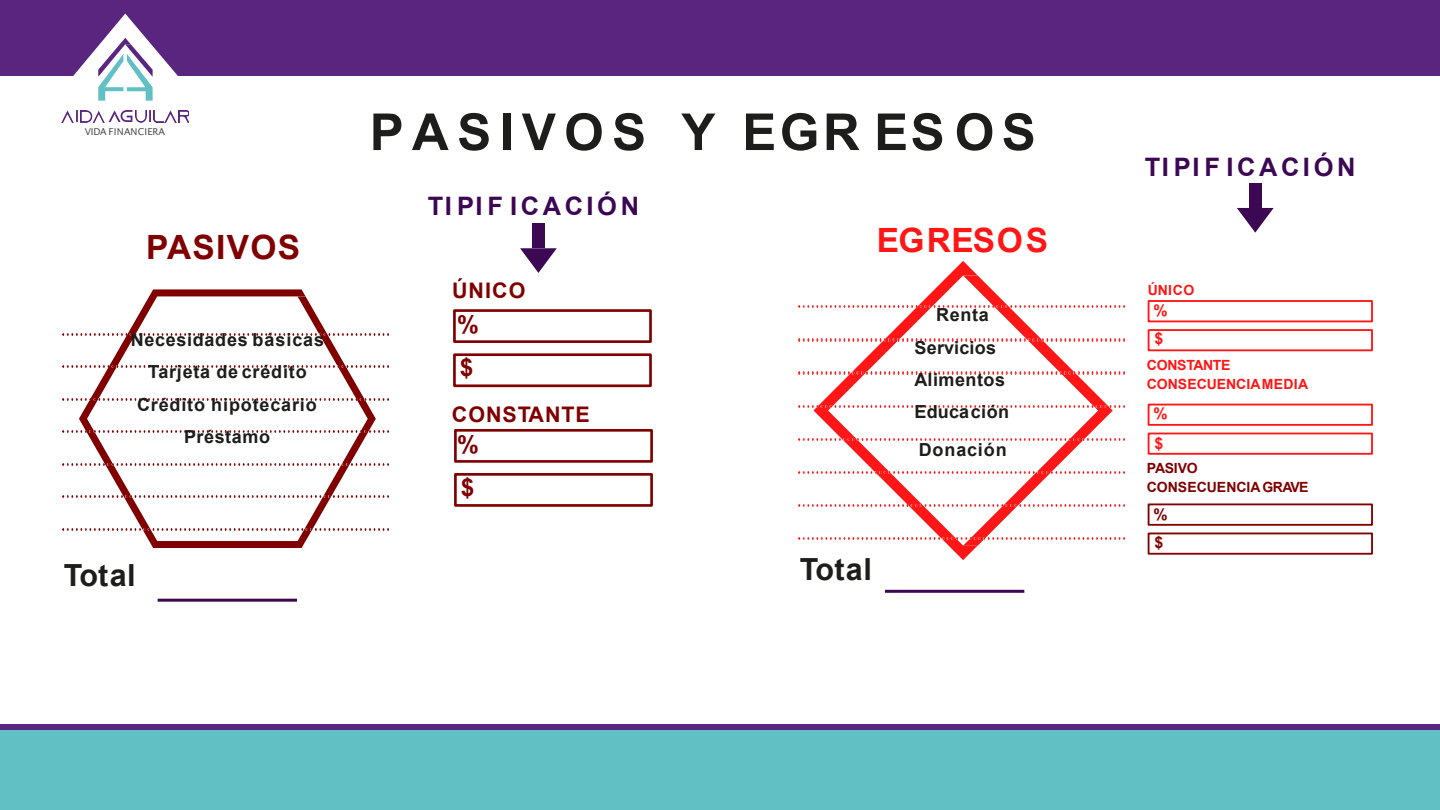
<style>
.page{position:relative;width:1440px;height:810px;background:#fff}
.page>*{position:absolute;margin:0;border:0;box-sizing:border-box;transform-origin:0 0}
.t1{font:700 51px "Arial";letter-spacing:.16em;color:#1d1d1b}
.t2{font:700 33.5px "Arial";letter-spacing:.04em;color:#800000}
.t3{font:700 33.5px "Arial";letter-spacing:.035em;color:#ff1616}
.t4{font:700 30.5px "Arial";letter-spacing:.01em;color:#1d1d1b}
.t5{font:700 25.4px "Arial";letter-spacing:.14em;color:#3c0753}
.t6{font:700 24.5px "Arial";color:#800000}
.t7{font:700 21.5px "Arial";letter-spacing:.045em;color:#800000}
.t8{font:700 18px/32.2px "Arial";letter-spacing:.04em;color:#1d1d1b;text-align:center}
.t9{font:700 16px "Arial";color:#ff1616}
.t10{font:700 16px "Arial";color:#800000}
.t11{font:700 14px/19.8px "Arial";letter-spacing:-.005em;color:#ff1616}
.t12{font:700 14px/19.4px "Arial";letter-spacing:-.005em;color:#800000}
.t13{font:9.5px "Lucida Sans";letter-spacing:.005em;color:#4e4e50}
</style>
<div class="page">
<svg style="left:79px;top:289px;width:227px;height:259px"></svg>
<svg style="left:298px;top:297px;width:78px;height:244px"></svg>
<img style="left:62px;top:366px;width:327px;height:2px">
<img style="left:62px;top:398px;width:327px;height:2px">
<img style="left:62px;top:431px;width:327px;height:2px">
<img style="left:62px;top:463px;width:327px;height:2px">
<img style="left:62px;top:496px;width:327px;height:2px">
<img style="left:62px;top:528px;width:327px;height:2px">
<img style="left:62px;top:333px;width:327px;height:2px">
<div style="left:453px;top:309px;width:199px;height:34px;border:3px solid #800000"></div>
<div style="left:453px;top:353px;width:199px;height:34px;border:3px solid #800000"></div>
<div style="left:454px;top:429px;width:199px;height:34px;border:3px solid #800000"></div>
<div style="left:454px;top:473px;width:199px;height:34px;border:3px solid #800000"></div>
<svg style="left:813px;top:261px;width:165px;height:299px"></svg>
<svg style="left:963px;top:276px;width:150px;height:270px"></svg>
<img style="left:798px;top:339px;width:326px;height:2px">
<img style="left:798px;top:372px;width:326px;height:2px">
<img style="left:798px;top:405px;width:326px;height:2px">
<img style="left:798px;top:438px;width:326px;height:3px">
<img style="left:798px;top:471px;width:326px;height:3px">
<img style="left:798px;top:505px;width:326px;height:2px">
<img style="left:798px;top:306px;width:326px;height:2px">
<img style="left:798px;top:537px;width:326px;height:2px">
<hr style="left:885px;top:590px;width:139px;height:3px;background:#3c0753">
<hr style="left:158px;top:599px;width:139px;height:3px;background:#3c0753">
<div style="left:532px;top:224px;width:13px;height:24px;background:#3c0753"></div>
<svg style="left:520px;top:248px;width:37px;height:25px"></svg>
<div style="left:1249px;top:183px;width:12px;height:25px;background:#3c0753"></div>
<svg style="left:1237px;top:208px;width:37px;height:25px"></svg>
<div style="left:1148px;top:503px;width:225px;height:23px;border:2px solid #800000"></div>
<div style="left:1148px;top:533px;width:225px;height:22px;border:2px solid #800000"></div>
<div style="left:1148px;top:404px;width:225px;height:22px;border:2px solid #ff1616"></div>
<div style="left:1148px;top:433px;width:225px;height:22px;border:2px solid #ff1616"></div>
<div style="left:1148px;top:300px;width:225px;height:22px;border:2px solid #ff1616"></div>
<div style="left:1148px;top:329px;width:225px;height:22px;border:2px solid #ff1616"></div>
<hr style="left:0;top:74px;width:1440px;height:1px;background:#59257f">
<div style="left:0;top:0;width:1440px;height:74px;background:#59257f"></div>
<svg style="left:72px;top:14px;width:107px;height:87px"></svg>
<svg style="left:62px;top:110px;width:16px;height:12px"></svg>
<img style="left:80px;top:110px;width:24px;height:12px">
<svg style="left:109px;top:110px;width:80px;height:12px"></svg>
<div style="left:0;top:730px;width:1440px;height:80px;background:#60c0c3"></div>
<div style="left:0;top:725px;width:1440px;height:5px;background:#59257f"></div>
<p class="t13" style="left:85px;top:126px;width:82px">VIDA FINANCIERA</p>
<p class="t2" style="left:146px;top:223px;width:156px">PASIVOS</p>
<p class="t8" style="left:131px;top:324px;width:195px">Necesidades básicas<br>Tarjeta de crédito</p>
<p class="t8" style="left:137px;top:388px;width:181px">Crédito hipotecario<br>Préstamo</p>
<p class="t4" style="left:64px;top:554px;width:73px">Total</p>
<h2 class="t1" style="left:370px;top:96px;width:668px">PASIVOS Y EGR ESOS</h2>
<p class="t5" style="left:428px;top:188px;width:213px">TIPIF ICACIÓN</p>
<p class="t7" style="left:452px;top:276px;width:75px">ÚNICO</p>
<p class="t6" style="left:457px;top:307px;width:23px">%</p>
<p class="t6" style="left:460px;top:350px;width:15px">$</p>
<p class="t7" style="left:452px;top:400px;width:139px">CONSTANTE</p>
<p class="t6" style="left:457px;top:427px;width:23px">%</p>
<p class="t6" style="left:461px;top:470px;width:15px">$</p>
<p class="t3" style="left:877px;top:216px;width:173px">EGRESOS</p>
<p class="t8" style="left:915px;top:299px;width:96px;text-align:left;text-indent:21px">Renta<br>Servicios<br>Alimentos<br>Educación</p>
<p class="t8" style="left:919px;top:433px;width:89px">Donación</p>
<p class="t4" style="left:800px;top:548px;width:74px">Total</p>
<p class="t5" style="left:1145px;top:149px;width:212px">TIPIF ICACIÓN</p>
<p class="t11" style="left:1148px;top:280px;width:48px">ÚNICO</p>
<p class="t9" style="left:1153px;top:299px;width:16px">%</p>
<p class="t9" style="left:1154px;top:327px;width:10px">$</p>
<p class="t11" style="left:1147px;top:355px;width:163px">CONSTANTE<br>CONSECUENCIAMEDIA</p>
<p class="t9" style="left:1154px;top:402px;width:16px">%</p>
<p class="t9" style="left:1154px;top:432px;width:10px">$</p>
<p class="t12" style="left:1147px;top:458px;width:163px">PASIVO<br>CONSECUENCIAGRAVE</p>
<p class="t10" style="left:1153px;top:503px;width:16px">%</p>
<p class="t10" style="left:1154px;top:531px;width:10px">$</p>
</div>
